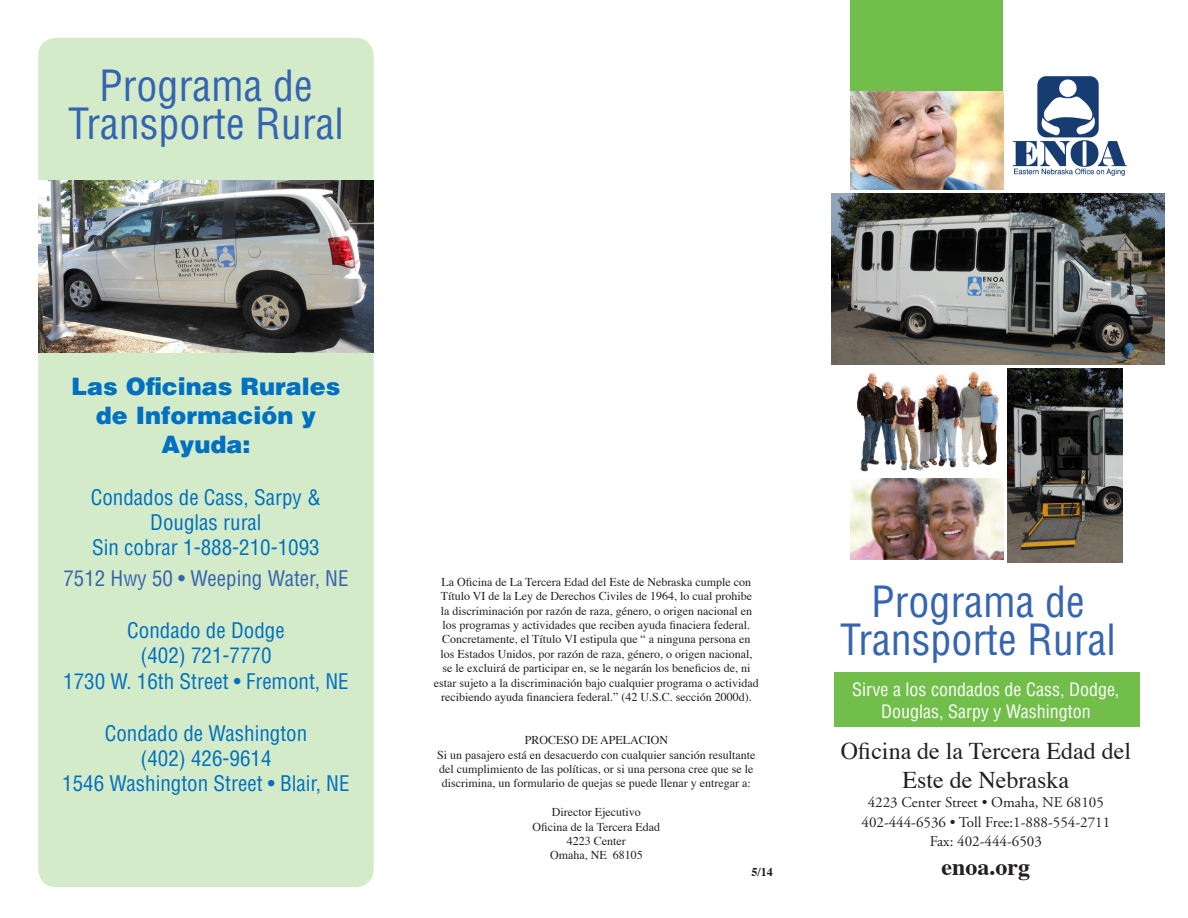
<style>
.page{position:relative;width:1188px;height:918px;background:#fff}
.page>*{position:absolute;margin:0;border:0;box-sizing:border-box;transform-origin:0 0}
.t1{font:condensed 42px "Helvetica";color:#3565b0}
.t2{font:24px/28.8px "Times";color:#231f20;text-align:center}
.t3{font:900 24px "Helvetica";color:#0070c0}
.t4{font:700 24px "Times";color:#231f20}
.t5{font:condensed 21px "Helvetica";color:#0070c0}
.p1{font:condensed 21px "Helvetica";color:#3565af}
.t6{font:condensed 18px/21.6px "Helvetica";color:#fff;text-align:center}
.t7{font:15px "Adobe Garamond";color:#231f20}
.t8{font:12px/14.4px "Times";color:#231f20;text-align:center}
.t9{font:700 12px "Times";color:#231f20}
</style>
<div class="page">
<div style="left:38px;top:38px;width:336px;height:849px;background:#d4ebc9;border-radius:18px"></div>
<img style="left:38px;top:181px;width:336px;height:171px">
<div style="left:850px;top:0;width:153px;height:124px;background:#71bf4a"></div>
<div style="left:834px;top:672px;width:306px;height:55px;background:#71bf4a"></div>
<img style="left:856px;top:371px;width:143px;height:101px">
<img style="left:832px;top:193px;width:332px;height:172px">
<img style="left:1008px;top:368px;width:115px;height:194px">
<img style="left:850px;top:92px;width:153px;height:98px">
<img style="left:1012px;top:76px;width:115px;height:100px">
<img style="left:850px;top:479px;width:153px;height:81px">
<p class="t1" style="left:99px;top:59px;width:215px">Programa de</p>
<p class="t1" style="left:68px;top:97px;width:277px">Transporte Rural</p>
<p class="t3" style="left:71px;top:371px;width:271px">Las Oficinas Rurales</p>
<p class="t3" style="left:96px;top:400px;width:222px">de Información y</p>
<p class="t3" style="left:162px;top:428px;width:90px">Ayuda:</p>
<p class="t5" style="left:91px;top:484px;width:232px">Condados de Cass, Sarpy &amp;</p>
<p class="t5" style="left:150px;top:509px;width:113px">Douglas rural</p>
<p class="t5" style="left:92px;top:534px;width:229px">Sin cobrar 1-888-210-1093</p>
<p class="p1" style="left:63px;top:565px;width:287px">7512 Hwy 50 • Weeping Water, NE</p>
<p class="t5" style="left:127px;top:617px;width:159px">Condado de Dodge</p>
<p class="t5" style="left:140px;top:643px;width:133px">(402) 721-7770</p>
<p class="t5" style="left:63px;top:668px;width:287px">1730 W. 16th Street • Fremont, NE</p>
<p class="t5" style="left:105px;top:720px;width:204px">Condado de Washington</p>
<p class="t5" style="left:140px;top:745px;width:133px">(402) 426-9614</p>
<p class="t5" style="left:62px;top:770px;width:289px">1546 Washington Street • Blair, NE</p>
<p class="t8" style="left:434px;top:575px;width:326px">La Oficina de La Tercera Edad del Este de Nebraska cumple con Título VI de la Ley de Derechos Civiles de 1964, lo cual prohibe<br>la discriminación por razón de raza, género, o origen nacional en los programas y actividades que reciben ayuda finaciera federal.<br>Concretamente, el Título VI estipula que “ a ninguna persona en los Estados Unidos, por razón de raza, género, o origen nacional,<br>se le excluirá de participar en, se le negarán los beneficios de, ni estar sujeto a la discriminación bajo cualquier programa o actividad recibiendo ayuda financiera federal.” (42 U.S.C. sección 2000d).</p>
<p class="t8" style="left:525px;top:734px;width:145px">PROCESO DE APELACION</p>
<p class="t8" style="left:437px;top:748px;width:320px;text-align:left">Si un pasajero está en desacuerdo con cualquier sanción resultante del cumplimiento de las políticas, or si una persona cree que se le discrimina, un formulario de quejas se puede llenar y entregar a:</p>
<p class="t8" style="left:552px;top:806px;width:90px">Director Ejecutivo</p>
<p class="t8" style="left:533px;top:820px;width:129px">Oficina de la Tercera Edad</p>
<p class="t8" style="left:567px;top:834px;width:60px">4223 Center</p>
<p class="t8" style="left:550px;top:849px;width:94px">Omaha, NE 68105</p>
<p class="t9" style="left:752px;top:864px;width:23px">5/14</p>
<p class="t1" style="left:871px;top:575px;width:215px">Programa de</p>
<p class="t1" style="left:840px;top:614px;width:277px">Transporte Rural</p>
<p class="t6" style="left:852px;top:679px;width:269px">Sirve a los condados de Cass, Dodge,<br>Douglas, Sarpy y Washington</p>
<p class="t2" style="left:841px;top:738px;width:292px">Oficina de la Tercera Edad del<br>Este de Nebraska</p>
<p class="t7" style="left:868px;top:795px;width:238px">4223 Center Street • Omaha, NE 68105</p>
<p class="t7" style="left:862px;top:814px;width:250px">402-444-6536 • Toll Free:1-888-554-2711</p>
<p class="t7" style="left:930px;top:834px;width:113px">Fax: 402-444-6503</p>
<p class="t4" style="left:942px;top:851px;width:90px">enoa.org</p>
</div>
